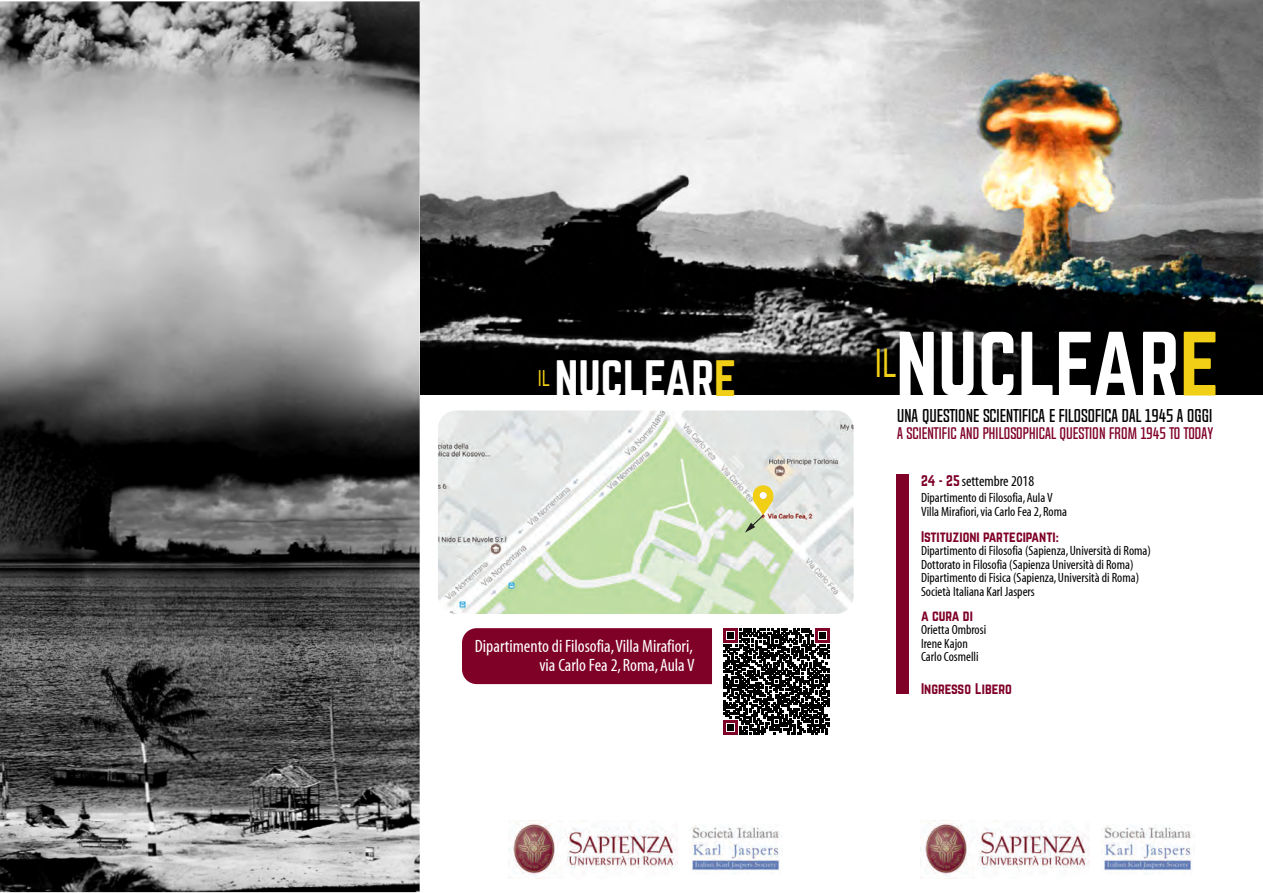
<style>
.page{position:relative;width:1263px;height:893px;background:#fff}
.page>*{position:absolute;margin:0;border:0;box-sizing:border-box;transform-origin:0 0}
.t1{font:79.65px "Norwester";color:#fff}
.t2{font:44.7px "Norwester";color:#fff}
.t3{font:condensed 18px/19.5px "Myriad";color:#fff;text-align:right}
.t4{font:16.8px "Chosence";color:#000}
.t5{font:15.15px "Chosence";color:#7f0128}
.t6{font:condensed 15px "Myriad";color:#000}
.t7{font:condensed 13.5px/13.5px "Myriad";color:#000}
.t8{font:13.5px "Norwester";color:#7f0128}
.s1{color:#f0cf16}
.s2{font-family:"Norwester";font-stretch:normal;font-size:13.5px;color:#7f0128}
</style>
<div class="page">
<img style="left:438px;top:410px;width:416px;height:204px">
<img style="left:0;top:1px;width:420px;height:891px">
<img style="left:420px;top:0;width:843px;height:394px">
<div style="left:896px;top:475px;width:12px;height:219px;background:#7f0128"></div>
<div style="left:462px;top:628px;width:250px;height:56px;background:#7f0128"></div>
<svg style="left:723px;top:628px;width:106px;height:106px;background:#2b2628"></svg>
<img style="left:510px;top:820px;width:168px;height:56px">
<img style="left:692px;top:825px;width:91px;height:46px">
<img style="left:920px;top:820px;width:169px;height:56px">
<img style="left:1101px;top:825px;width:91px;height:46px">
<svg style="left:745px;top:484px;width:29px;height:49px"></svg>
<h2 class="t2" style="left:538px;top:357px;width:200px"><sup>IL</sup> NUCLEAR<span class="s1">E</span></h2>
<h3 class="t3" style="left:475px;top:637px;width:221px">Dipartimento di Filosofia, Villa Mirafiori, via Carlo Fea 2, Roma, Aula V</h3>
<h1 class="t1" style="left:875px;top:326px;width:346px"><sup>IL</sup>NUCLEAR<span class="s1">E</span></h1>
<p class="t4" style="left:897px;top:406px;width:317px">UNA QUESTIONE SCIENTIFICA E FILOSOFICA DAL 1945 A OGGI</p>
<p class="t5" style="left:897px;top:425px;width:318px">A SCIENTIFIC AND PHILOSOPHICAL QUESTION FROM 1945 TO TODAY</p>
<p class="t6" style="left:921px;top:473px;width:115px"><span class="s2">24 - 25</span> settembre 2018</p>
<p class="t7" style="left:921px;top:492px;width:147px">Dipartimento di Filosofia, Aula V<br>Villa Mirafiori, via Carlo Fea 2, Roma</p>
<p class="t8" style="left:921px;top:530px;width:139px">Istituzioni partecipanti:</p>
<p class="t7" style="left:921px;top:544px;width:231px">Dipartimento di Filosofia (Sapienza, Università di Roma)<br>Dottorato in Filosofia (Sapienza Università di Roma)<br>Dipartimento di Fisica (Sapienza, Università di Roma)<br>Società Italiana Karl Jaspers</p>
<p class="t8" style="left:921px;top:609px;width:53px">a cura di</p>
<p class="t7" style="left:921px;top:624px;width:67px">Orietta Ombrosi<br>Irene Kajon<br>Carlo Cosmelli</p>
<p class="t8" style="left:921px;top:683px;width:92px">Ingresso Libero</p>
</div>
